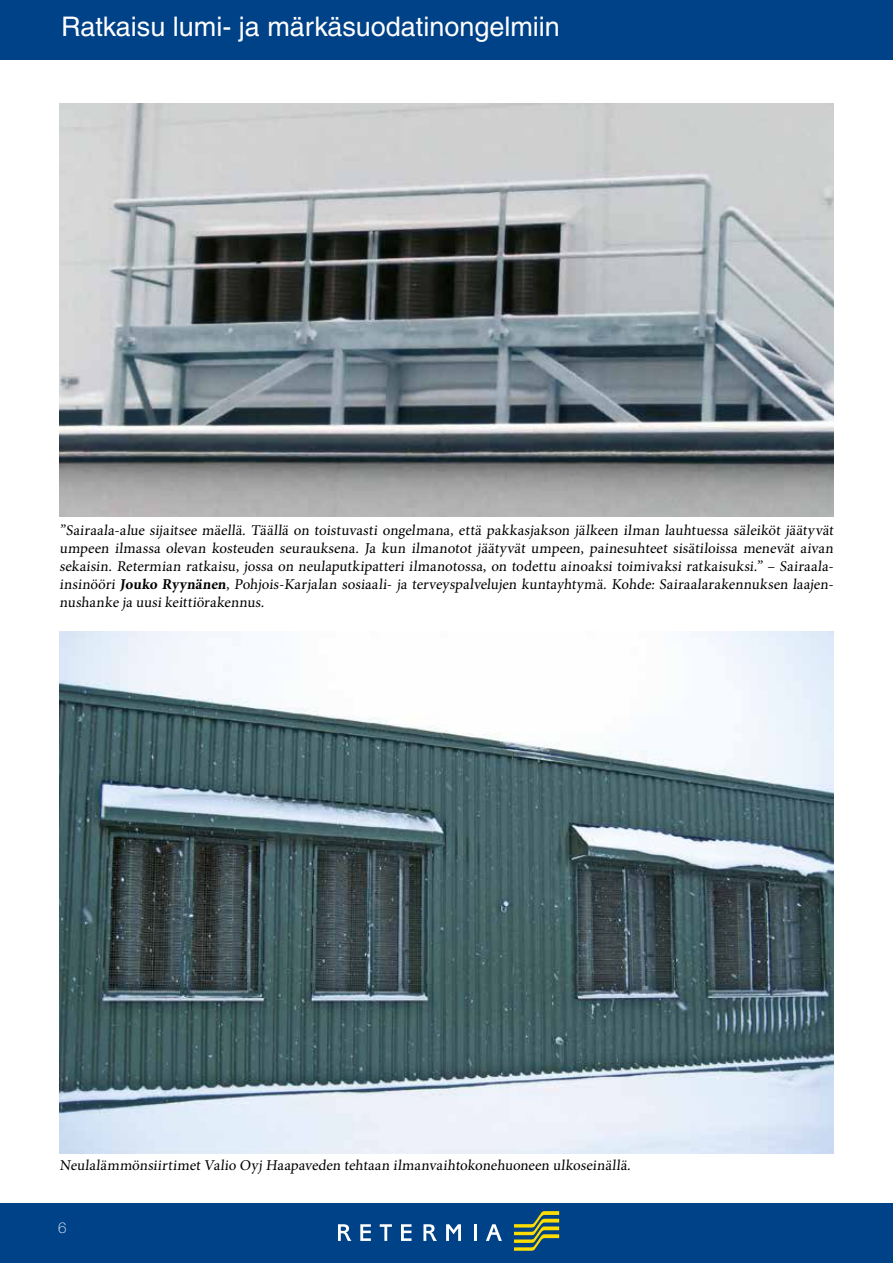
<style>
.page{position:relative;width:893px;height:1263px;background:#fff}
.page>*{position:absolute;margin:0;border:0;box-sizing:border-box;transform-origin:0 0}
.t1{font:27px "Helvetica LT Std";color:#fff}
.t2{font:15px/18px "Minion Pro";color:#000}
.t3{font:100 15px "Helvetica Neue LT Std";color:#fff}
.s1{font-weight:700}
</style>
<div class="page">
<div style="left:0;top:1203px;width:893px;height:60px;background:#004288"></div>
<svg style="left:514px;top:1211px;width:45px;height:40px"></svg>
<svg style="left:338px;top:1224px;width:13px;height:17px"></svg>
<svg style="left:360px;top:1224px;width:11px;height:17px"></svg>
<svg style="left:380px;top:1224px;width:12px;height:17px"></svg>
<svg style="left:401px;top:1224px;width:10px;height:17px"></svg>
<svg style="left:423px;top:1224px;width:14px;height:17px"></svg>
<svg style="left:446px;top:1224px;width:15px;height:17px"></svg>
<svg style="left:474px;top:1224px;width:2px;height:17px"></svg>
<svg style="left:486px;top:1224px;width:16px;height:17px"></svg>
<div style="left:0;top:0;width:893px;height:60px;background:#004288"></div>
<img style="left:59px;top:103px;width:774px;height:414px">
<img style="left:60px;top:631px;width:774px;height:522px">
<h1 class="t1" style="left:61px;top:11px;width:500px">Ratkaisu lumi- ja märkäsuodatinongelmiin</h1>
<p class="t2" style="left:60px;top:521px;width:778px">”Sairaala-alue sijaitsee mäellä. Täällä on toistuvasti ongelmana, että pakkasjakson jälkeen ilman lauhtuessa säleiköt jäätyvät umpeen ilmassa olevan kosteuden seurauksena. Ja kun ilmanotot jäätyvät umpeen, painesuhteet sisätiloissa menevät aivan sekaisin. Retermian ratkaisu, jossa on neulaputkipatteri ilmanotossa, on todettu ainoaksi toimivaksi ratkaisuksi.” – Sairaala&shy;insinööri <span class="s1">Jouko Ryynänen</span>, Pohjois-Karjalan sosiaali- ja terveyspalvelujen kuntayhtymä. Kohde: Sairaalarakennuksen laajen&shy;nushanke ja uusi keittiörakennus.</p>
<p class="t2" style="left:60px;top:1156px;width:575px">Neulalämmönsiirtimet Valio Oyj Haapaveden tehtaan ilmanvaihtokonehuoneen ulkoseinällä.</p>
<p class="t3" style="left:58px;top:1219px;width:10px">6</p>
</div>
